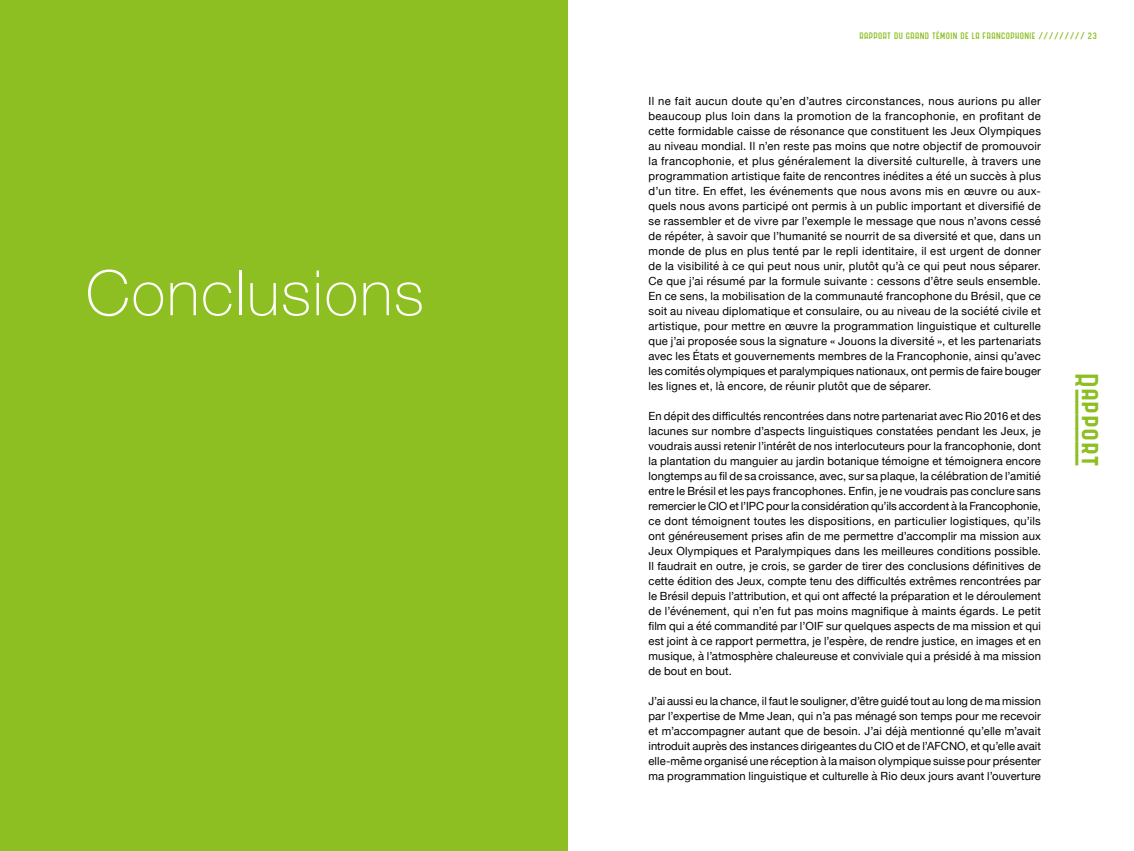
<style>
.page{position:relative;width:1134px;height:851px;background:#fff}
.page>*{position:absolute;margin:0;border:0;box-sizing:border-box;transform-origin:0 0}
.t1{font:100 62.5px "Helvetica Neue";letter-spacing:.025em;color:#fff}
.t2{font:32.5px "Letreiro Basic";letter-spacing:-.01em;color:#8dbe22}
.t3{font:11.25px/15px "Helvetica Neue";letter-spacing:.01em;color:#000;text-align:justify}
.t4{font:9.38px "Letreiro Basic";letter-spacing:.02em;color:#8dbe22}
</style>
<div class="page">
<div style="left:0;top:0;width:568px;height:850px;background:#8dbe22"></div>
<h1 class="t1" style="left:86px;top:245px;width:340px">Conclusions</h1>
<p class="t4" style="left:859px;top:29px;width:239px">RAPPORT DU GRAND TÉMOIN DE LA FRANCOPHONIE ///////// 23</p>
<p class="t3" style="left:648px;top:94px;width:394px">Il ne fait aucun doute qu’en d’autres circonstances, nous aurions pu aller beaucoup plus loin dans la promotion de la francophonie, en profitant de cette formidable caisse de résonance que constituent les Jeux Olympiques au niveau mondial. Il n’en reste pas moins que notre objectif de promouvoir la francophonie, et plus généralement la diversité culturelle, à travers une programmation artistique faite de rencontres inédites a été un succès à plus d’un titre. En effet, les événements que nous avons mis en œuvre ou aux&shy;quels nous avons participé ont permis à un public important et diversifié de se rassembler et de vivre par l’exemple le message que nous n’avons cessé de répéter, à savoir que l’humanité se nourrit de sa diversité et que, dans un monde de plus en plus tenté par le repli identitaire, il est urgent de donner de la visibilité à ce qui peut nous unir, plutôt qu’à ce qui peut nous séparer.<br>Ce que j’ai résumé par la formule suivante : cessons d’être seuls ensemble.<br>En ce sens, la mobilisation de la communauté francophone du Brésil, que ce soit au niveau diplomatique et consulaire, ou au niveau de la société civile et artistique, pour mettre en œuvre la programmation linguistique et culturelle que j’ai proposée sous la signature « Jouons la diversité », et les partenariats avec les États et gouvernements membres de la Francophonie, ainsi qu’avec les comités olympiques et paralympiques nationaux, ont permis de faire bouger les lignes et, là encore, de réunir plutôt que de séparer.</p>
<p class="t3" style="left:648px;top:409px;width:394px">En dépit des difficultés rencontrées dans notre partenariat avec Rio 2016 et des lacunes sur nombre d’aspects linguistiques constatées pendant les Jeux, je voudrais aussi retenir l’intérêt de nos interlocuteurs pour la francophonie, dont la plantation du manguier au jardin botanique témoigne et témoignera encore longtemps au fil de sa croissance, avec, sur sa plaque, la célébration de l’amitié entre le Brésil et les pays francophones. Enfin, je ne voudrais pas conclure sans remercier le CIO et l’IPC pour la considération qu’ils accordent à la Francophonie, ce dont témoignent toutes les dispositions, en particulier logistiques, qu’ils ont généreusement prises afin de me permettre d’accomplir ma mission aux Jeux Olympiques et Paralympiques dans les meilleures conditions possible.<br>Il faudrait en outre, je crois, se garder de tirer des conclusions définitives de cette édition des Jeux, compte tenu des difficultés extrêmes rencontrées par le Brésil depuis l’attribution, et qui ont affecté la préparation et le déroulement de l’événement, qui n’en fut pas moins magnifique à maints égards. Le petit film qui a été commandité par l’OIF sur quelques aspects de ma mission et qui est joint à ce rapport permettra, je l’espère, de rendre justice, en images et en musique, à l’atmosphère chaleureuse et conviviale qui a présidé à ma mission de bout en bout.</p>
<p class="t3" style="left:648px;top:694px;width:394px">J’ai aussi eu la chance, il faut le souligner, d’être guidé tout au long de ma mission par l’expertise de Mme Jean, qui n’a pas ménagé son temps pour me recevoir et m’accompagner autant que de besoin. J’ai déjà mentionné qu’elle m’avait introduit auprès des instances dirigeantes du CIO et de l’AFCNO, et qu’elle avait elle-même organisé une réception à la maison olympique suisse pour présenter ma programmation linguistique et culturelle à Rio deux jours avant l’ouverture</p>
<h2 class="t2" style="left:1110px;top:372px;width:97px;rotate:90deg">Rapport</h2>
</div>
